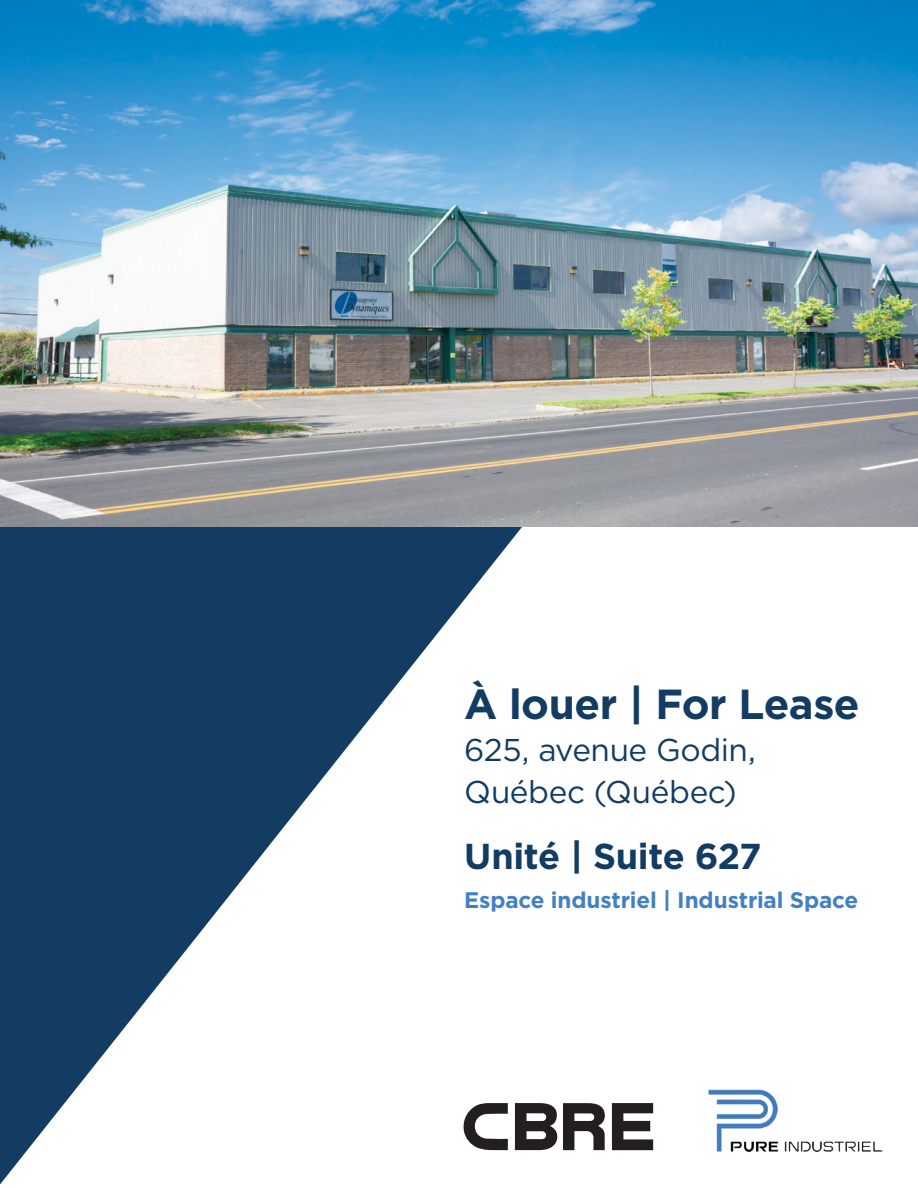
<style>
.page{position:relative;width:918px;height:1188px;background:#fff}
.page>*{position:absolute;margin:0;border:0;box-sizing:border-box;transform-origin:0 0}
.À_louer{font:700 42px "Gotham";letter-spacing:-.015em;color:#133c63}
.Unite{font:700 36px "Gotham";letter-spacing:-.01em;color:#133c63}
.Ville{font:31.5px/42px "Gotham";letter-spacing:-.01em;color:#133c63}
.Espace{font:700 22.5px "Gotham";letter-spacing:-.01em;color:#4380c2}
</style>
<div class="page">
<svg style="left:0;top:526px;width:619px;height:658px"></svg>
<img style="left:0;top:0;width:918px;height:526px">
<svg style="left:515px;top:1103px;width:42px;height:47px"></svg>
<svg style="left:612px;top:1103px;width:41px;height:47px"></svg>
<svg style="left:563px;top:1103px;width:42px;height:47px"></svg>
<svg style="left:464px;top:1103px;width:44px;height:47px"></svg>
<img style="left:708px;top:1089px;width:174px;height:63px">
<p class="À_louer" style="left:464px;top:676px;width:397px">À louer | For Lease</p>
<p class="Ville" style="left:464px;top:728px;width:293px">625, avenue Godin,<br>Québec (Québec)</p>
<p class="Unite" style="left:464px;top:833px;width:299px">Unité | Suite 627</p>
<p class="Espace" style="left:464px;top:885px;width:396px">Espace industriel | Industrial Space</p>
</div>
